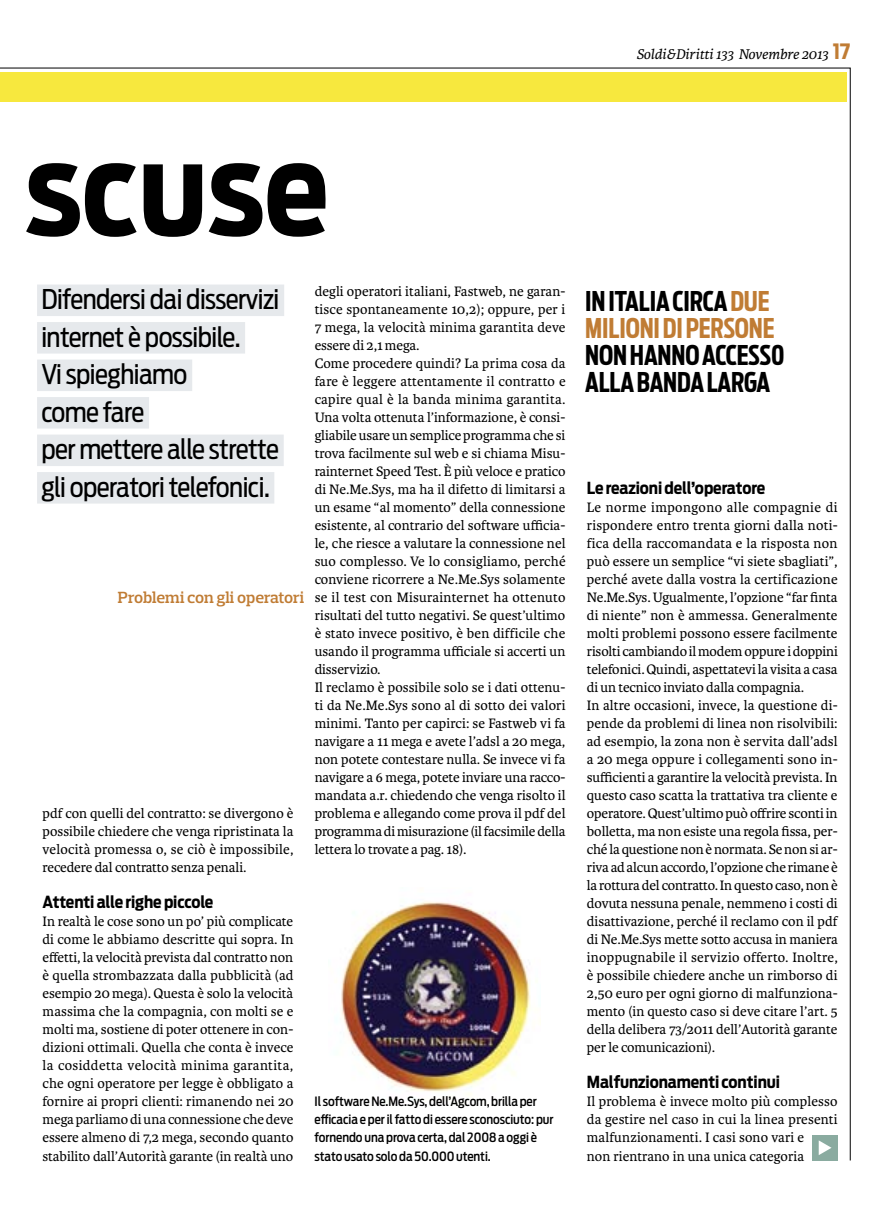
<style>
.page{position:relative;width:893px;height:1212px;background:#fff}
.page>*{position:absolute;margin:0;border:0;box-sizing:border-box;transform-origin:0 0}
._011_titolo_84pt{font:700 126px "Antenna Cond";letter-spacing:-.005em;color:#000}
._012__sommario_banda{font:27px "Antenna Cond";letter-spacing:-.02em;color:#000}
._017_strillo{font:700 27px/27px "Antenna Extra Cond";letter-spacing:-.005em;color:#000}
._015_titolino{font:700 16.5px "Antenna Cond";letter-spacing:-.005em;color:#000}
._014_testo{font:700 16.5px "Antenna Cond";letter-spacing:-.005em;color:#000}
.t1{font:600 16.5px "Prelo Slab";letter-spacing:-.005em;color:#c07c34}
.t2{font:italic 15px "Karmina";letter-spacing:-.005em;color:#000}
._014_testo-2{font:14.55px/18px "Karmina";letter-spacing:-.005em;color:#000;text-align:justify}
._016_legenda{font:500 12.75px/18px "Antenna Cond";letter-spacing:-.005em;color:#000}
.s1{font-family:"Antenna Cond";font-weight:700;font-style:normal;font-size:21px;color:#c07c34}
.s2{color:#c07c34}
</style>
<div class="page">
<div style="left:0;top:72px;width:846px;height:30px;background:#f7e83e"></div>
<div style="left:37px;top:285px;width:247px;height:31px;background:#e6e9ec"></div>
<div style="left:37px;top:322px;width:208px;height:32px;background:#e6e9ec"></div>
<div style="left:37px;top:360px;width:155px;height:31px;background:#e6e9ec"></div>
<div style="left:37px;top:397px;width:112px;height:32px;background:#e6e9ec"></div>
<div style="left:37px;top:435px;width:247px;height:31px;background:#e6e9ec"></div>
<div style="left:37px;top:472px;width:237px;height:32px;background:#e6e9ec"></div>
<img style="left:341px;top:901px;width:200px;height:194px">
<div style="left:813px;top:1135px;width:25px;height:25px;background:#8aaba0"></div>
<svg style="left:819px;top:1140px;width:12px;height:15px"></svg>
<p class="t2" style="left:636px;top:46px;width:216px">Soldi&amp;Diritti 133 Novembre 2013 <span class="s1">17</span></p>
<p class="_011_titolo_84pt" style="left:25px;top:115px;width:306px">scuse</p>
<p class="_012__sommario_banda" style="left:41px;top:283px;width:240px">Difendersi dai disservizi</p>
<p class="_012__sommario_banda" style="left:41px;top:321px;width:201px">internet è possibile.</p>
<p class="_012__sommario_banda" style="left:41px;top:358px;width:148px">Vi spieghiamo</p>
<p class="_012__sommario_banda" style="left:41px;top:396px;width:104px">come fare</p>
<p class="_012__sommario_banda" style="left:41px;top:433px;width:239px">per mettere alle strette</p>
<p class="_012__sommario_banda" style="left:41px;top:471px;width:230px">gli operatori telefonici.</p>
<p class="t1" style="left:118px;top:588px;width:188px">Problemi con gli operatori</p>
<p class="_014_testo-2" style="left:43px;top:805px;width:253px">pdf con quelli del contratto: se divergono è possibile chiedere che venga ripristinata la velocità promessa o, se ciò è impossibile, recedere dal contratto senza penali.</p>
<p class="_015_titolino" style="left:43px;top:892px;width:172px">Attenti alle righe piccole</p>
<p class="_014_testo-2" style="left:43px;top:913px;width:253px">In realtà le cose sono un po’ più complicate di come le abbiamo descritte qui sopra. In effetti, la velocità prevista dal contratto non è quella strombazzata dalla pubblicità (ad esempio 20 mega). Questa è solo la velocità massima che la compagnia, con molti se e molti ma, sostiene di poter ottenere in con&shy;dizioni ottimali. Quella che conta è invece la cosiddetta velocità minima garantita, che ogni operatore per legge è obbligato a fornire ai propri clienti: rimanendo nei 20 mega parliamo di una connessione che deve essere almeno di 7,2 mega, secondo quanto stabilito dall’Autorità garante (in realtà uno</p>
<p class="_014_testo-2" style="left:315px;top:283px;width:252px">degli operatori italiani, Fastweb, ne garan&shy;tisce spontaneamente 10,2); oppure, per i 7 mega, la velocità minima garantita deve essere di 2,1 mega.</p>
<p class="_014_testo-2" style="left:315px;top:355px;width:253px">Come procedere quindi? La prima cosa da fare è leggere attentamente il contratto e capire qual è la banda minima garantita.<br>Una volta ottenuta l’informazione, è consi&shy;gliabile usare un semplice programma che si trova facilmente sul web e si chiama Misu&shy;rainternet Speed Test. È più veloce e pratico di Ne.Me.Sys, ma ha il difetto di limitarsi a un esame “al momento” della connessione esistente, al contrario del software ufficia&shy;le, che riesce a valutare la connessione nel suo complesso. Ve lo consigliamo, perché conviene ricorrere a Ne.Me.Sys solamente se il test con Misurainternet ha ottenuto risultati del tutto negativi. Se quest’ultimo è stato invece positivo, è ben difficile che usando il programma ufficiale si accerti un disservizio.</p>
<p class="_014_testo-2" style="left:315px;top:679px;width:252px">Il reclamo è possibile solo se i dati ottenu&shy;ti da Ne.Me.Sys sono al di sotto dei valori minimi. Tanto per capirci: se Fastweb vi fa navigare a 11 mega e avete l’adsl a 20 mega, non potete contestare nulla. Se invece vi fa navigare a 6 mega, potete inviare una racco&shy;mandata a.r. chiedendo che venga risolto il problema e allegando come prova il pdf del programma di misurazione (il facsimile della lettera lo trovate a pag. 18).</p>
<p class="_016_legenda" style="left:315px;top:1093px;width:240px">Il software Ne.Me.Sys, dell’Agcom, brilla per efficacia e per il fatto di essere sconosciuto: pur fornendo una prova certa, dal 2008 a oggi è stato usato solo da 50.000 utenti.</p>
<p class="_017_strillo" style="left:585px;top:287px;width:201px">IN ITALIA CIRCA <span class="s2">DUE<br>MILIONI DI PERSONE<br></span>NON HANNO ACCESS0<br>ALLA BANDA LARGA</p>
<p class="_014_testo" style="left:587px;top:478px;width:180px">Le reazioni dell’operatore</p>
<p class="_014_testo-2" style="left:587px;top:499px;width:253px">Le norme impongono alle compagnie di rispondere entro trenta giorni dalla noti&shy;fica della raccomandata e la risposta non può essere un semplice “vi siete sbagliati”, perché avete dalla vostra la certificazione Ne.Me.Sys. Ugualmente, l’opzione “far finta di niente” non è ammessa. Generalmente molti problemi possono essere facilmente risolti cambiando il modem oppure i doppini telefonici. Quindi, aspettatevi la visita a casa di un tecnico inviato dalla compagnia.</p>
<p class="_014_testo-2" style="left:587px;top:697px;width:253px">In altre occasioni, invece, la questione di&shy;pende da problemi di linea non risolvibili: ad esempio, la zona non è servita dall’adsl a 20 mega oppure i collegamenti sono in&shy;sufficienti a garantire la velocità prevista. In questo caso scatta la trattativa tra cliente e operatore. Quest’ultimo può offrire sconti in bolletta, ma non esiste una regola fissa, per&shy;ché la questione non è normata. Se non si ar&shy;riva ad alcun accordo, l’opzione che rimane è la rottura del contratto. In questo caso, non è dovuta nessuna penale, nemmeno i costi di disattivazione, perché il reclamo con il pdf di Ne.Me.Sys mette sotto accusa in maniera inoppugnabile il servizio offerto. Inoltre, è possibile chiedere anche un rimborso di 2,50 euro per ogni giorno di malfunziona&shy;mento (in questo caso si deve citare l’art. 5 della delibera 73/2011 dell’Autorità garante per le comunicazioni).</p>
<p class="_015_titolino" style="left:587px;top:1072px;width:195px">Malfunzionamenti continui</p>
<p class="_014_testo-2" style="left:587px;top:1093px;width:252px;text-align:left">Il problema è invece molto più complesso da gestire nel caso in cui la linea presenti malfunzionamenti. I casi sono vari e<br>non rientrano in una unica categoria</p>
</div>
